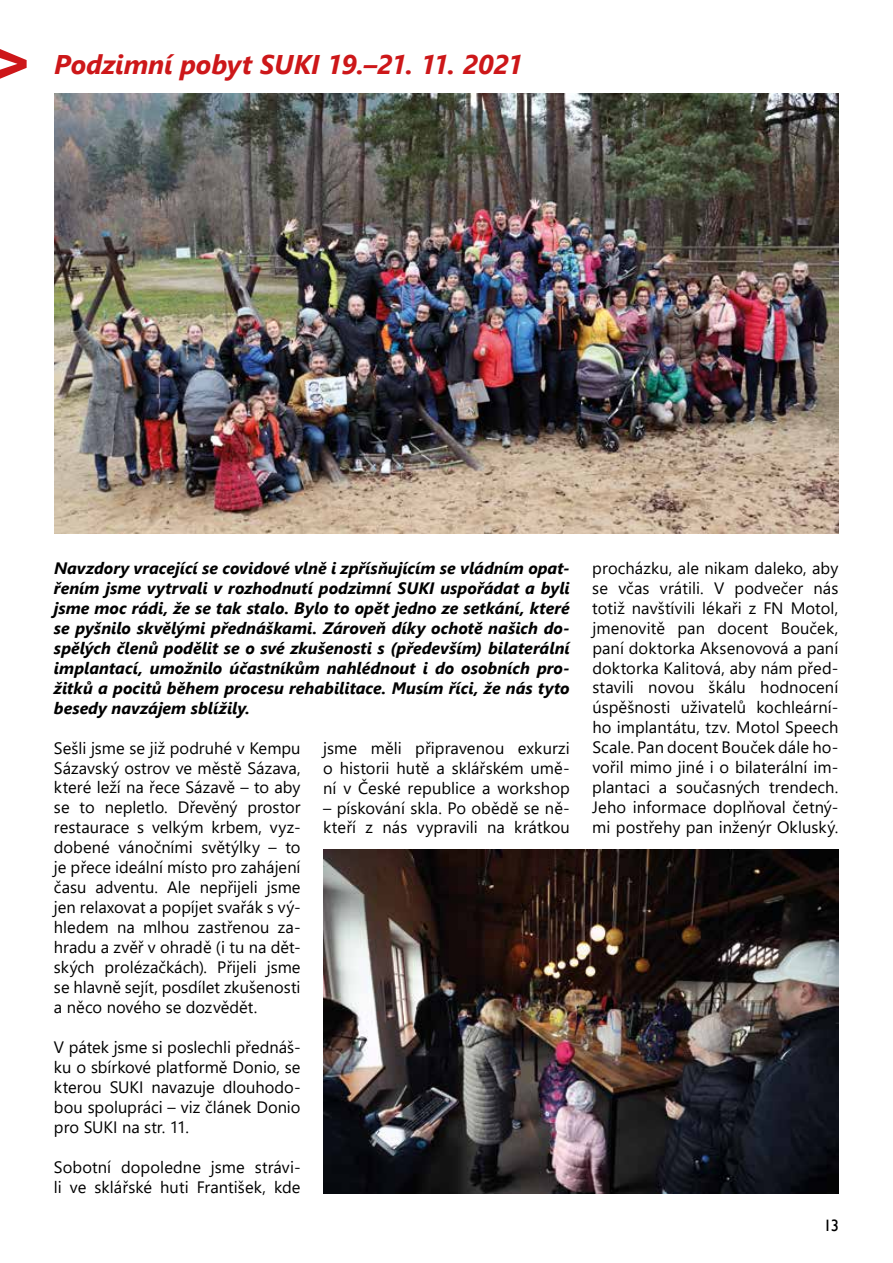
<style>
.page{position:relative;width:893px;height:1263px;background:#fff}
.page>*{position:absolute;margin:0;border:0;box-sizing:border-box;transform-origin:0 0}
.t1{font:italic 700 27px "Segoe UI";letter-spacing:-.005em;color:#cd1719}
.t2{font:16.5px/20px "Segoe UI";letter-spacing:.005em;color:#000;text-align:justify}
.t3{font:italic 700 16.5px/20px "Segoe UI";color:#000;text-align:justify}
.t4{font:16.5px "Gill Sans";color:#000}
</style>
<div class="page">
<svg style="left:0;top:49px;width:27px;height:30px"></svg>
<img style="left:54px;top:94px;width:785px;height:440px">
<img style="left:323px;top:849px;width:516px;height:344px">
<h1 class="t1" style="left:54px;top:39px;width:471px">Podzimní pobyt SUKI 19.–21. 11. 2021</h1>
<p class="t3" style="left:54px;top:555px;width:517px">Navzdory vracející se covidové vlně i zpřísňujícím se vládním opat&shy;řením jsme vytrvali v rozhodnutí podzimní SUKI uspořádat a byli jsme moc rádi, že se tak stalo. Bylo to opět jedno ze setkání, které se pyšnilo skvělými přednáškami. Zároveň díky ochotě našich do&shy;spělých členů podělit se o své zkušenosti s (především) bilaterální implantací, umožnilo účastníkům nahlédnout i do osobních pro&shy;žitků a pocitů během procesu rehabilitace. Musím říci, že nás tyto besedy navzájem sblížily.</p>
<p class="t2" style="left:54px;top:736px;width:248px">Sešli jsme se již podruhé v Kempu Sázavský ostrov ve městě Sázava, které leží na řece Sázavě – to aby se to nepletlo. Dřevěný prostor restaurace s velkým krbem, vyz&shy;dobené vánočními světýlky – to je přece ideální místo pro zahájení času adventu. Ale nepřijeli jsme jen relaxovat a popíjet svařák s vý&shy;hledem na mlhou zastřenou za&shy;hradu a zvěř v ohradě (i tu na dět&shy;ských prolézačkách). Přijeli jsme se hlavně sejít, posdílet zkušenosti a něco nového se dozvědět.</p>
<p class="t2" style="left:54px;top:1036px;width:248px">V pátek jsme si poslechli přednáš&shy;ku o sbírkové platformě Donio, se kterou SUKI navazuje dlouhodo&shy;bou spolupráci – viz článek Donio pro SUKI na str. 11.</p>
<p class="t2" style="left:54px;top:1156px;width:248px">Sobotní dopoledne jsme strávi&shy;li ve sklářské huti František, kde</p>
<p class="t2" style="left:323px;top:736px;width:248px">jsme měli připravenou exkurzi o historii hutě a sklářském umě&shy;ní v České republice a workshop</p>
<p class="t2" style="left:323px;top:796px;width:248px">– pískování skla. Po obědě se ně&shy;kteří z nás vypravili na krátkou</p>
<p class="t2" style="left:592px;top:556px;width:248px">procházku, ale nikam daleko, aby se včas vrátili. V podvečer nás totiž navštívili lékaři z FN Motol, jmenovitě pan docent Bouček, paní doktorka Aksenovová a paní doktorka Kalitová, aby nám před&shy;stavili novou škálu hodnocení úspěšnosti uživatelů kochleární&shy;ho implantátu, tzv. Motol Speech Scale. Pan docent Bouček dále ho&shy;vořil mimo jiné i o bilaterální im&shy;plantaci a současných trendech.<br>Jeho informace doplňoval četný&shy;mi postřehy pan inženýr Okluský.</p>
<p class="t4" style="left:823px;top:1216px;width:17px">13</p>
</div>
